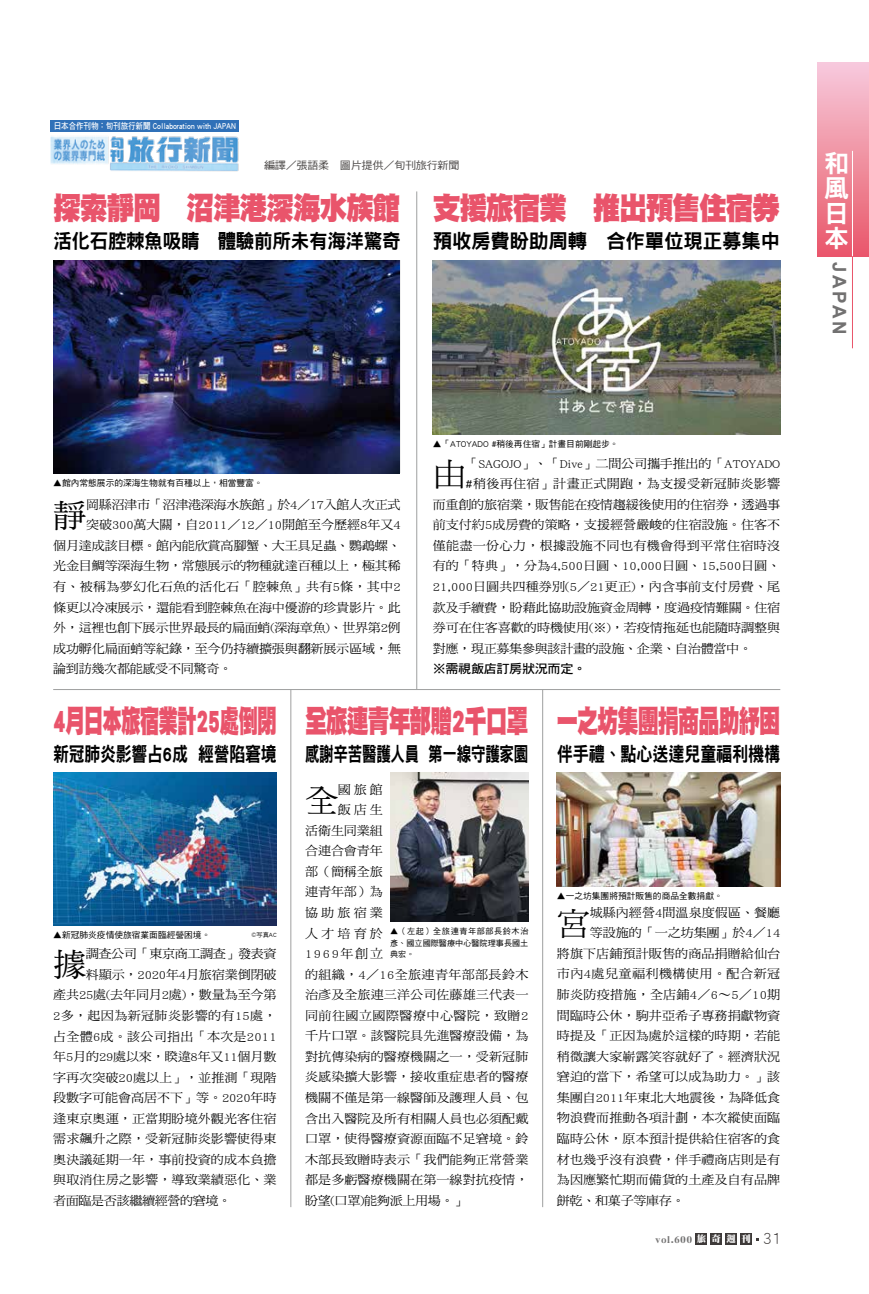
<style>
.page{position:relative;width:869px;height:1294px;background:#fff}
.page>*{position:absolute;margin:0;border:0;box-sizing:border-box;transform-origin:0 0}
.t1{font:32px "DF Ming Std W5";color:#000;scale:1.05 1}
.t2{font:31.12px "DF Hei Std W12";letter-spacing:-.045em;color:#e9546b;scale:.9 1}
.t3{font:31.12px "DF Hei Std W12";letter-spacing:-.045em;color:#e9546b;scale:.63 1}
.t4{font:31.12px "DF Hei Std W12";letter-spacing:-.045em;color:#e9546b;scale:.7 1}
.t5{font:31.12px "DF Hei Std W12";letter-spacing:-.045em;color:#e9546b;scale:.68 1}
.t6{font:24.88px/24.9px "DF Hei Std W9";color:#fff}
.t7{font:19.88px "DF Hei Std W9";letter-spacing:-.02em;color:#000;scale:.94 1}
.t8{font:19.88px "DF Hei Std W9";letter-spacing:-.02em;color:#000}
.t9{font:19.88px "DF Hei Std W9";letter-spacing:-.02em;color:#000;scale:.73 1}
.t10{font:19.88px "DF Hei Std W9";letter-spacing:-.02em;color:#000;scale:.8 1}
.t11{font:19.88px "DF Hei Std W9";letter-spacing:-.02em;color:#000;scale:.81 1}
.t12{font:700 18.62px "Arial";letter-spacing:.15em;color:#727171}
.t13{font:12.38px "DF Ming Std W5";letter-spacing:.005em;color:#000;scale:1.05 1}
.t14{font:12.38px "DF Ming Std W5";letter-spacing:-.015em;color:#000;scale:1.05 1}
.t15{font:12.38px "DF Ming Std W5";letter-spacing:-.025em;color:#000;scale:1.05 1}
.t16{font:12.38px "DF Ming Std W5";letter-spacing:.025em;color:#000;scale:1.05 1}
.t17{font:12.38px "DF Ming Std W5";letter-spacing:.03em;color:#000;scale:1.05 1}
.t18{font:12.38px "DF Ming Std W5";letter-spacing:-.03em;color:#000;scale:1.05 1}
.t19{font:12.38px "DF Hei Std W7";letter-spacing:-.025em;color:#000;scale:1.05 1}
.t20{font:12.38px "DF Ming Std W5";letter-spacing:.125em;color:#000;scale:1.05 1}
.t21{font:10.62px "DF Hei Std W5";letter-spacing:-.025em;color:#4c4948;scale:1.05 1}
.t22{font:9.38px "DF Ya Song GB5 Std W9";letter-spacing:.1em;color:#727171}
.t23{font:8.88px "DF Hei Std W7";letter-spacing:-.01em;color:#fff;scale:.85 1}
.t24{font:8.75px "DF Hei Std W5";color:#000}
.t25{font:8.12px/11.6px "DF Hei Std W5";color:#000;text-align:justify}
.t26{font:6.25px "DF Hei Std W5";color:#000}
.s1{font-family:"Hira Kaku Pro W3"}
.s2{font-family:"DF Ming Std W12";color:#fff}
.s3{font-family:"DF Hei Std W3";font-size:16.62px;color:#3e3a39}
</style>
<div class="page">
<div style="left:51px;top:121px;width:188px;height:11px;background:#3071b8"></div>
<img style="left:51px;top:136px;width:188px;height:35px">
<hr style="left:53px;top:689px;width:727px;height:1px;background:#9fa0a0">
<hr style="left:416px;top:191px;width:1px;height:498px;background:#9fa0a0">
<hr style="left:290px;top:689px;width:1px;height:518px;background:#9fa0a0">
<hr style="left:542px;top:689px;width:1px;height:518px;background:#9fa0a0">
<img style="left:53px;top:260px;width:346px;height:213px">
<img style="left:432px;top:261px;width:348px;height:173px">
<img style="left:53px;top:772px;width:223px;height:153px">
<img style="left:390px;top:772px;width:138px;height:149px">
<img style="left:556px;top:772px;width:224px;height:114px">
<div style="left:817px;top:62px;width:51px;height:194px;background:linear-gradient(to bottom,#f7cbdc,#e95869)"></div>
<hr style="left:851px;top:256px;width:1px;height:92px;background:#e9546b">
<hr style="left:851px;top:151px;width:1px;height:105px;background:#fff">
<div style="left:695px;top:1232px;width:11px;height:12px;background:#3e3a39"></div>
<div style="left:710px;top:1232px;width:11px;height:12px;background:#3e3a39"></div>
<div style="left:725px;top:1232px;width:11px;height:12px;background:#3e3a39"></div>
<div style="left:740px;top:1232px;width:11px;height:12px;background:#3e3a39"></div>
<p class="t23" style="left:54px;top:121px;width:216px">日本合作刊物：旬刊旅行新聞 Collaboration with JAPAN</p>
<p class="t21" style="left:264px;top:159px;width:188px">編譯／張語柔　圖片提供／旬刊旅行新聞</p>
<p class="t2" style="left:53px;top:191px;width:387px">探索靜岡　沼津港深海水族館</p>
<p class="t7" style="left:53px;top:230px;width:371px">活化石腔棘魚吸睛　體驗前所未有海洋驚奇</p>
<p class="t2" style="left:432px;top:191px;width:387px">支援旅宿業　推出預售住宿券</p>
<p class="t8" style="left:432px;top:230px;width:349px">預收房費盼助周轉　合作單位現正募集中</p>
<p class="t24" style="left:53px;top:478px;width:211px">▲館內常態展示的深海生物就有百種以上，相當豐富。</p>
<p class="t1" style="left:53px;top:498px;width:34px">靜</p>
<p class="t15" style="left:86px;top:497px;width:301px">岡縣沼津市「沼津港深海水族館」於4／17入館人次正式</p>
<p class="t13" style="left:86px;top:518px;width:301px">突破300萬大關，自2011／12／10開館至今歷經8年又4</p>
<p class="t14" style="left:53px;top:538px;width:332px">個月達成該目標。館內能欣賞高腳蟹、大王具足蟲、鸚鵡螺、</p>
<p class="t14" style="left:53px;top:559px;width:332px">光金目鯛等深海生物，常態展示的物種就達百種以上，極其稀</p>
<p class="t13" style="left:53px;top:580px;width:332px">有、被稱為夢幻化石魚的活化石「腔棘魚」共有5條，其中2</p>
<p class="t14" style="left:53px;top:600px;width:332px">條更以冷凍展示，還能看到腔棘魚在海中優游的珍貴影片。此</p>
<p class="t15" style="left:53px;top:621px;width:332px">外，這裡也創下展示世界最長的扁面蛸(深海章魚)、世界第2例</p>
<p class="t14" style="left:53px;top:641px;width:332px">成功孵化扁面蛸等紀錄，至今仍持續擴張與翻新展示區域，無</p>
<p class="t15" style="left:53px;top:662px;width:172px">論到訪幾次都能感受不同驚奇。</p>
<p class="t24" style="left:432px;top:439px;width:187px">▲「ATOYADO #稍後再住宿」計畫目前剛起步。</p>
<p class="t1" style="left:432px;top:457px;width:34px">由</p>
<p class="t14" style="left:465px;top:456px;width:301px">「SAGOJO」、「Dive」二間公司攜手推出的「ATOYADO</p>
<p class="t13" style="left:465px;top:477px;width:301px">#稍後再住宿」計畫正式開跑，為支援受新冠肺炎影響</p>
<p class="t14" style="left:432px;top:497px;width:332px">而重創的旅宿業，販售能在疫情趨緩後使用的住宿券，透過事</p>
<p class="t13" style="left:432px;top:518px;width:332px">前支付約5成房費的策略，支援經營嚴峻的住宿設施。住客不</p>
<p class="t13" style="left:432px;top:538px;width:332px">僅能盡一份心力，根據設施不同也有機會得到平常住宿時沒</p>
<p class="t13" style="left:432px;top:559px;width:332px">有的「特典」，分為4,500日圓、10,000日圓、15,500日圓、</p>
<p class="t13" style="left:432px;top:580px;width:332px">21,000日圓共四種券別(5／21更正)，內含事前支付房費、尾</p>
<p class="t14" style="left:432px;top:600px;width:332px">款及手續費，盼藉此協助設施資金周轉，度過疫情難關。住宿</p>
<p class="t13" style="left:432px;top:621px;width:332px">券可在住客喜歡的時機使用(※)，若疫情拖延也能隨時調整與</p>
<p class="t15" style="left:432px;top:641px;width:305px">對應，現正募集參與該計畫的設施、企業、自治體當中。</p>
<p class="t19" style="left:432px;top:662px;width:148px">※需視飯店訂房狀況而定。</p>
<p class="t3" style="left:53px;top:703px;width:356px">4月日本旅宿業計25處倒閉</p>
<p class="t10" style="left:53px;top:742px;width:281px">新冠肺炎影響占6成 經營陷窘境</p>
<p class="t4" style="left:305px;top:703px;width:320px">全旅連青年部贈2千口罩</p>
<p class="t9" style="left:305px;top:742px;width:307px">感謝辛苦醫護人員 第一線守護家園</p>
<p class="t1" style="left:305px;top:783px;width:34px">全</p>
<p class="t13" style="left:338px;top:782px;width:45px">國旅館</p>
<p class="t13" style="left:338px;top:803px;width:45px">飯店生</p>
<p class="t13" style="left:305px;top:823px;width:76px">活衛生同業組</p>
<p class="t13" style="left:305px;top:844px;width:76px">合連合會青年</p>
<p class="t13" style="left:305px;top:864px;width:76px">部（簡稱全旅</p>
<p class="t13" style="left:305px;top:885px;width:76px">連青年部）為</p>
<p class="t13" style="left:305px;top:905px;width:76px">協助旅宿業</p>
<p class="t13" style="left:305px;top:926px;width:76px">人才培育於</p>
<p class="t20" style="left:305px;top:946px;width:76px">1969年創立</p>
<p class="t16" style="left:305px;top:967px;width:214px">的組織，4／16全旅連青年部部長鈴木</p>
<p class="t13" style="left:305px;top:988px;width:214px">治彥及全旅連三洋公司佐藤雄三代表一</p>
<p class="t17" style="left:305px;top:1008px;width:214px">同前往國立國際醫療中心醫院，致贈2</p>
<p class="t13" style="left:305px;top:1029px;width:214px">千片口罩。該醫院具先進醫療設備，為</p>
<p class="t13" style="left:305px;top:1049px;width:214px">對抗傳染病的醫療機關之一，受新冠肺</p>
<p class="t13" style="left:305px;top:1070px;width:214px">炎感染擴大影響，接收重症患者的醫療</p>
<p class="t13" style="left:305px;top:1090px;width:214px">機關不僅是第一線醫師及護理人員、包</p>
<p class="t13" style="left:305px;top:1111px;width:214px">含出入醫院及所有相關人員也必須配戴</p>
<p class="t13" style="left:305px;top:1131px;width:214px">口罩，使得醫療資源面臨不足窘境。鈴</p>
<p class="t13" style="left:305px;top:1152px;width:214px">木部長致贈時表示「我們能夠正常營業</p>
<p class="t13" style="left:305px;top:1172px;width:214px">都是多虧醫療機關在第一線對抗疫情，</p>
<p class="t15" style="left:305px;top:1193px;width:155px">盼望(口罩)能夠派上用場。」</p>
<p class="t24" style="left:53px;top:930px;width:159px">▲新冠肺炎疫情使旅宿業面臨經營困境。</p>
<p class="t26" style="left:251px;top:931px;width:27px">©<span class="s1">写</span>真AC</p>
<p class="t25" style="left:390px;top:925px;width:140px">▲（左起）全旅連青年部部長鈴木治彥、國立國際醫療中心醫院理事長國土典宏。</p>
<p class="t1" style="left:53px;top:947px;width:34px">據</p>
<p class="t18" style="left:86px;top:947px;width:183px">調查公司「東京商工調查」發表資</p>
<p class="t13" style="left:86px;top:967px;width:183px">料顯示，2020年4月旅宿業倒閉破</p>
<p class="t14" style="left:53px;top:988px;width:214px">產共25處(去年同月2處)，數量為至今第</p>
<p class="t16" style="left:53px;top:1008px;width:214px">2多，起因為新冠肺炎影響的有15處，</p>
<p class="t13" style="left:53px;top:1029px;width:214px">占全體6成。該公司指出「本次是2011</p>
<p class="t14" style="left:53px;top:1049px;width:214px">年5月的29處以來，睽違8年又11個月數</p>
<p class="t13" style="left:53px;top:1070px;width:214px">字再次突破20處以上」，並推測「現階</p>
<p class="t13" style="left:53px;top:1090px;width:214px">段數字可能會高居不下」等。2020年時</p>
<p class="t13" style="left:53px;top:1111px;width:214px">逢東京奧運，正當期盼境外觀光客住宿</p>
<p class="t13" style="left:53px;top:1132px;width:214px">需求飆升之際，受新冠肺炎影響使得東</p>
<p class="t13" style="left:53px;top:1152px;width:214px">奧決議延期一年，事前投資的成本負擔</p>
<p class="t13" style="left:53px;top:1173px;width:214px">與取消住房之影響，導致業績惡化、業</p>
<p class="t18" style="left:53px;top:1193px;width:171px">者面臨是否該繼續經營的窘境。</p>
<p class="t5" style="left:556px;top:703px;width:330px">一之坊集團捐商品助紓困</p>
<p class="t11" style="left:556px;top:742px;width:277px">伴手禮、點心送達兒童福利機構</p>
<p class="t24" style="left:556px;top:891px;width:167px">▲一之坊集團將預計販售的商品全數捐獻。</p>
<p class="t1" style="left:556px;top:906px;width:34px">宮</p>
<p class="t13" style="left:589px;top:905px;width:183px">城縣內經營4間溫泉度假區、餐廳</p>
<p class="t13" style="left:589px;top:926px;width:183px">等設施的「一之坊集團」於4／14</p>
<p class="t13" style="left:556px;top:946px;width:214px">將旗下店鋪預計販售的商品捐贈給仙台</p>
<p class="t17" style="left:556px;top:967px;width:214px">市內4處兒童福利機構使用。配合新冠</p>
<p class="t13" style="left:556px;top:987px;width:214px">肺炎防疫措施，全店鋪4／6～5／10期</p>
<p class="t13" style="left:556px;top:1008px;width:214px">間臨時公休，駒井亞希子專務捐獻物資</p>
<p class="t13" style="left:556px;top:1028px;width:214px">時提及「正因為處於這樣的時期，若能</p>
<p class="t13" style="left:556px;top:1049px;width:214px">稍微讓大家嶄露笑容就好了。經濟狀況</p>
<p class="t13" style="left:556px;top:1070px;width:214px">窘迫的當下，希望可以成為助力。」該</p>
<p class="t13" style="left:556px;top:1090px;width:214px">集團自2011年東北大地震後，為降低食</p>
<p class="t13" style="left:556px;top:1111px;width:214px">物浪費而推動各項計劃，本次縱使面臨</p>
<p class="t13" style="left:556px;top:1131px;width:214px">臨時公休，原本預計提供給住宿客的食</p>
<p class="t13" style="left:556px;top:1152px;width:214px">材也幾乎沒有浪費，伴手禮商店則是有</p>
<p class="t13" style="left:556px;top:1172px;width:214px">為因應繁忙期而備貨的土產及自有品牌</p>
<p class="t15" style="left:556px;top:1193px;width:123px">餅乾、和菓子等庫存。</p>
<p class="t22" style="left:655px;top:1234px;width:126px">vol.600 <span class="s2">旅奇週刊</span> <span class="s3">31</span></p>
<h3 class="t6" style="left:823px;top:150px;width:26px">和風日本</h3>
<h3 class="t12" style="left:851px;top:262px;width:75px;rotate:90deg">JAPAN</h3>
</div>
